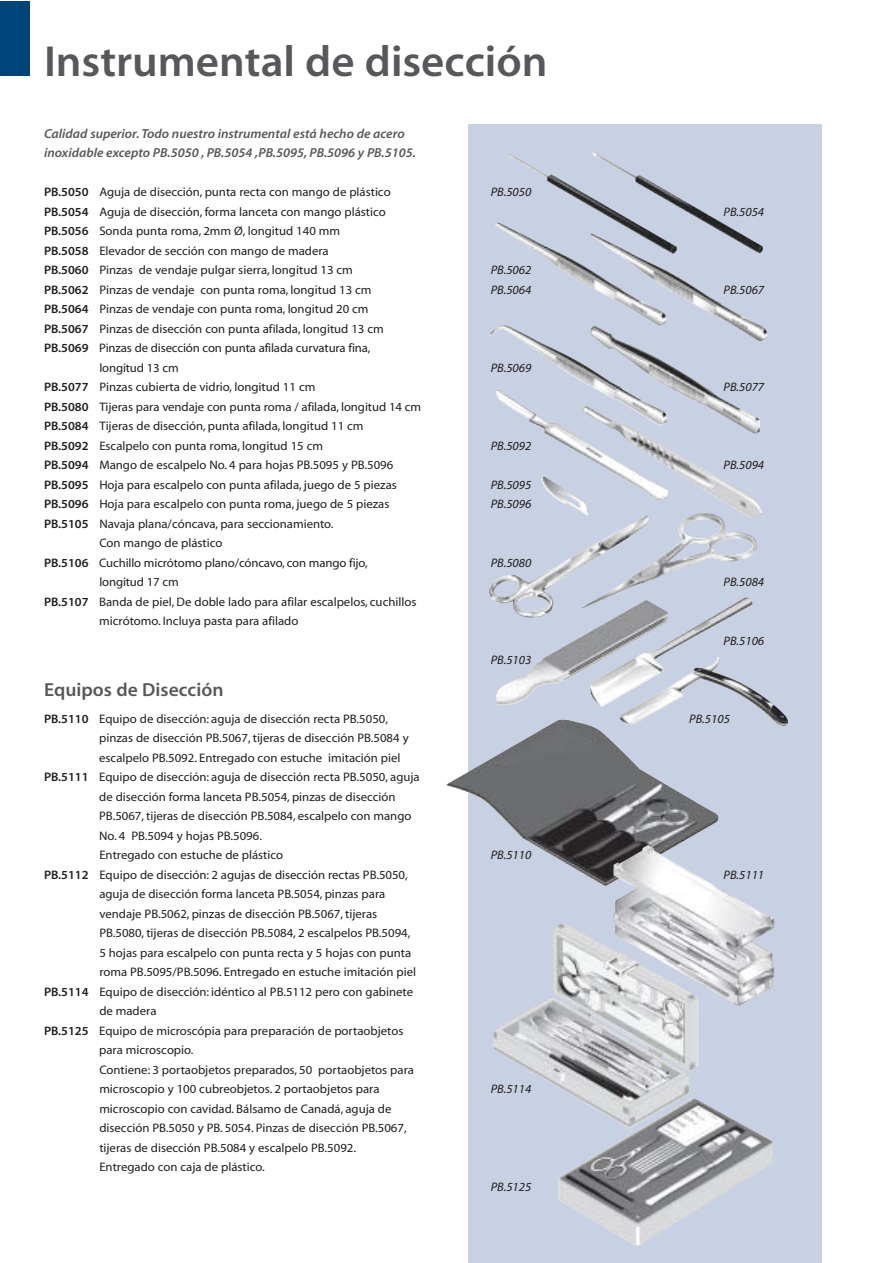
<style>
.page{position:relative;width:893px;height:1263px;background:#fff}
.page>*{position:absolute;margin:0;border:0;box-sizing:border-box;transform-origin:0 0}
.t1{font:43.65px "Myriad MM 565 600";color:#57585b}
.t2{font:18.9px "Myriad MM 565 600";color:#57585b}
.t3{font:13.05px/19.5px "Myriad MM It 565 600";color:#57585b}
.t4{font:12.3px "Myriad MM 406 600";color:#231f1f}
.t5{font:12.3px/19.5px "Myriad MM It 406 600";color:#231f1f}
.s1{font-family:"Myriad MM 565 600"}
</style>
<div class="page">
<div style="left:0;top:2px;width:30px;height:74px;background:#00447c"></div>
<svg style="left:468px;top:125px;width:353px;height:1138px;background:#c0c6d5"></svg>
<img style="left:493px;top:923px;width:86px;height:107px">
<img style="left:693px;top:1098px;width:79px;height:69px">
<img style="left:491px;top:329px;width:103px;height:59px">
<img style="left:590px;top:326px;width:62px;height:51px">
<img style="left:495px;top:389px;width:88px;height:51px">
<img style="left:541px;top:476px;width:47px;height:39px">
<img style="left:548px;top:174px;width:52px;height:80px">
<img style="left:600px;top:253px;width:90px;height:49px">
<img style="left:542px;top:599px;width:48px;height:62px">
<img style="left:590px;top:602px;width:146px;height:105px">
<img style="left:489px;top:569px;width:64px;height:49px">
<img style="left:581px;top:518px;width:105px;height:90px">
<img style="left:591px;top:152px;width:172px;height:101px">
<img style="left:582px;top:406px;width:114px;height:59px">
<img style="left:621px;top:289px;width:45px;height:37px">
<img style="left:447px;top:738px;width:80px;height:100px">
<img style="left:705px;top:916px;width:69px;height:90px">
<img style="left:711px;top:671px;width:77px;height:56px">
<h1 class="t1" style="left:44px;top:45px;width:505px">Instrumental de disección</h1>
<p class="t3" style="left:44px;top:125px;width:373px">Calidad superior. Todo nuestro instrumental está hecho de acero inoxidable excepto PB.5050 , PB.5054 ,PB.5095, PB.5096 y PB.5105.</p>
<p class="t4" style="left:44px;top:187px;width:348px"><span class="s1">PB.5050</span> Aguja de disección, punta recta con mango de plástico</p>
<p class="t4" style="left:44px;top:207px;width:343px"><span class="s1">PB.5054</span> Aguja de disección, forma lanceta con mango plástico</p>
<p class="t4" style="left:44px;top:226px;width:297px"><span class="s1">PB.5056</span> Sonda punta roma, 2mm Ø, longitud 140 mm</p>
<p class="t4" style="left:44px;top:246px;width:286px"><span class="s1">PB.5058</span> Elevador de sección con mango de madera</p>
<p class="t4" style="left:44px;top:265px;width:310px"><span class="s1">PB.5060</span> Pinzas de vendaje pulgar sierra, longitud 13 cm</p>
<p class="t4" style="left:44px;top:285px;width:329px"><span class="s1">PB.5062</span> Pinzas de vendaje con punta roma, longitud 13 cm</p>
<p class="t4" style="left:44px;top:304px;width:326px"><span class="s1">PB.5064</span> Pinzas de vendaje con punta roma, longitud 20 cm</p>
<p class="t4" style="left:44px;top:324px;width:341px"><span class="s1">PB.5067</span> Pinzas de disección con punta afilada, longitud 13 cm</p>
<p class="t4" style="left:44px;top:343px;width:328px"><span class="s1">PB.5069</span> Pinzas de disección con punta afilada curvatura fina,</p>
<p class="t4" style="left:99px;top:363px;width:81px">longitud 13 cm</p>
<p class="t4" style="left:44px;top:382px;width:273px"><span class="s1">PB.5077</span> Pinzas cubierta de vidrio, longitud 11 cm</p>
<p class="t4" style="left:44px;top:402px;width:378px"><span class="s1">PB.5080</span> Tijeras para vendaje con punta roma / afilada, longitud 14 cm</p>
<p class="t4" style="left:44px;top:421px;width:321px"><span class="s1">PB.5084</span> Tijeras de disección, punta afilada, longitud 11 cm</p>
<p class="t4" style="left:44px;top:441px;width:280px"><span class="s1">PB.5092</span> Escalpelo con punta roma, longitud 15 cm</p>
<p class="t4" style="left:44px;top:460px;width:351px"><span class="s1">PB.5094</span> Mango de escalpelo No. 4 para hojas PB.5095 y PB.5096</p>
<p class="t4" style="left:44px;top:480px;width:354px"><span class="s1">PB.5095</span> Hoja para escalpelo con punta afilada, juego de 5 piezas</p>
<p class="t4" style="left:44px;top:499px;width:347px"><span class="s1">PB.5096</span> Hoja para escalpelo con punta roma, juego de 5 piezas</p>
<p class="t4" style="left:44px;top:519px;width:291px"><span class="s1">PB.5105</span> Navaja plana/cóncava, para seccionamiento.</p>
<p class="t4" style="left:99px;top:538px;width:125px">Con mango de plástico</p>
<p class="t4" style="left:44px;top:558px;width:325px"><span class="s1">PB.5106</span> Cuchillo micrótomo plano/cóncavo, con mango fijo,</p>
<p class="t4" style="left:99px;top:577px;width:81px">longitud 17 cm</p>
<p class="t4" style="left:44px;top:597px;width:374px"><span class="s1">PB.5107</span> Banda de piel, De doble lado para afilar escalpelos, cuchillos</p>
<p class="t4" style="left:99px;top:616px;width:201px">micrótomo. Incluya pasta para afilado</p>
<h2 class="t2" style="left:44px;top:682px;width:181px">Equipos de Disección</h2>
<p class="t4" style="left:44px;top:714px;width:345px"><span class="s1">PB.5110</span> Equipo de disección: aguja de disección recta PB.5050,</p>
<p class="t4" style="left:99px;top:733px;width:311px">pinzas de disección PB.5067, tijeras de disección PB.5084 y</p>
<p class="t4" style="left:99px;top:753px;width:303px">escalpelo PB.5092. Entregado con estuche imitación piel</p>
<p class="t4" style="left:44px;top:772px;width:377px"><span class="s1">PB.5111</span> Equipo de disección: aguja de disección recta PB.5050, aguja</p>
<p class="t4" style="left:99px;top:792px;width:298px">de disección forma lanceta PB.5054, pinzas de disección</p>
<p class="t4" style="left:99px;top:811px;width:314px">PB.5067, tijeras de disección PB.5084, escalpelo con mango</p>
<p class="t4" style="left:99px;top:831px;width:164px">No. 4 PB.5094 y hojas PB.5096.</p>
<p class="t4" style="left:99px;top:850px;width:185px">Entregado con estuche de plástico</p>
<p class="t4" style="left:44px;top:870px;width:365px"><span class="s1">PB.5112</span> Equipo de disección: 2 agujas de disección rectas PB.5050,</p>
<p class="t4" style="left:99px;top:889px;width:287px">aguja de disección forma lanceta PB.5054, pinzas para</p>
<p class="t4" style="left:99px;top:909px;width:279px">vendaje PB.5062, pinzas de disección PB.5067, tijeras</p>
<p class="t4" style="left:99px;top:928px;width:312px">PB.5080, tijeras de disección PB.5084, 2 escalpelos PB.5094,</p>
<p class="t4" style="left:99px;top:948px;width:313px">5 hojas para escalpelo con punta recta y 5 hojas con punta</p>
<p class="t4" style="left:99px;top:967px;width:318px">roma PB.5095/PB.5096. Entregado en estuche imitación piel</p>
<p class="t4" style="left:44px;top:987px;width:370px"><span class="s1">PB.5114</span> Equipo de disección: idéntico al PB.5112 pero con gabinete</p>
<p class="t4" style="left:99px;top:1006px;width:59px">de madera</p>
<p class="t4" style="left:44px;top:1026px;width:361px"><span class="s1">PB.5125</span> Equipo de microscópia para preparación de portaobjetos</p>
<p class="t4" style="left:99px;top:1045px;width:96px">para microscopio.</p>
<p class="t4" style="left:99px;top:1065px;width:316px">Contiene: 3 portaobjetos preparados, 50 portaobjetos para</p>
<p class="t4" style="left:99px;top:1084px;width:282px">microscopio y 100 cubreobjetos. 2 portaobjetos para</p>
<p class="t4" style="left:99px;top:1104px;width:294px">microscopio con cavidad. Bálsamo de Canadá, aguja de</p>
<p class="t4" style="left:99px;top:1123px;width:309px">disección PB.5050 y PB. 5054. Pinzas de disección PB.5067,</p>
<p class="t4" style="left:99px;top:1143px;width:258px">tijeras de disección PB.5084 y escalpelo PB.5092.</p>
<p class="t4" style="left:99px;top:1162px;width:167px">Entregado con caja de plástico.</p>
<p class="t5" style="left:490px;top:183px;width:42px">PB.5050</p>
<p class="t5" style="left:490px;top:261px;width:42px">PB.5062<br>PB.5064</p>
<p class="t5" style="left:490px;top:359px;width:42px">PB.5069</p>
<p class="t5" style="left:490px;top:437px;width:42px">PB.5092</p>
<p class="t5" style="left:490px;top:476px;width:42px">PB.5095<br>PB.5096</p>
<p class="t5" style="left:490px;top:554px;width:42px">PB.5080</p>
<p class="t5" style="left:490px;top:651px;width:42px">PB.5103</p>
<p class="t5" style="left:490px;top:846px;width:42px">PB.5110</p>
<p class="t5" style="left:490px;top:1080px;width:42px">PB.5114</p>
<p class="t5" style="left:490px;top:1178px;width:42px">PB.5125</p>
<p class="t5" style="left:723px;top:203px;width:42px">PB.5054</p>
<p class="t5" style="left:723px;top:281px;width:42px">PB.5067</p>
<p class="t5" style="left:723px;top:378px;width:42px">PB.5077</p>
<p class="t5" style="left:723px;top:456px;width:42px">PB.5094</p>
<p class="t5" style="left:723px;top:573px;width:42px">PB.5084</p>
<p class="t5" style="left:723px;top:632px;width:42px">PB.5106</p>
<p class="t5" style="left:689px;top:710px;width:42px">PB.5105</p>
<p class="t5" style="left:723px;top:866px;width:42px">PB.5111</p>
</div>
